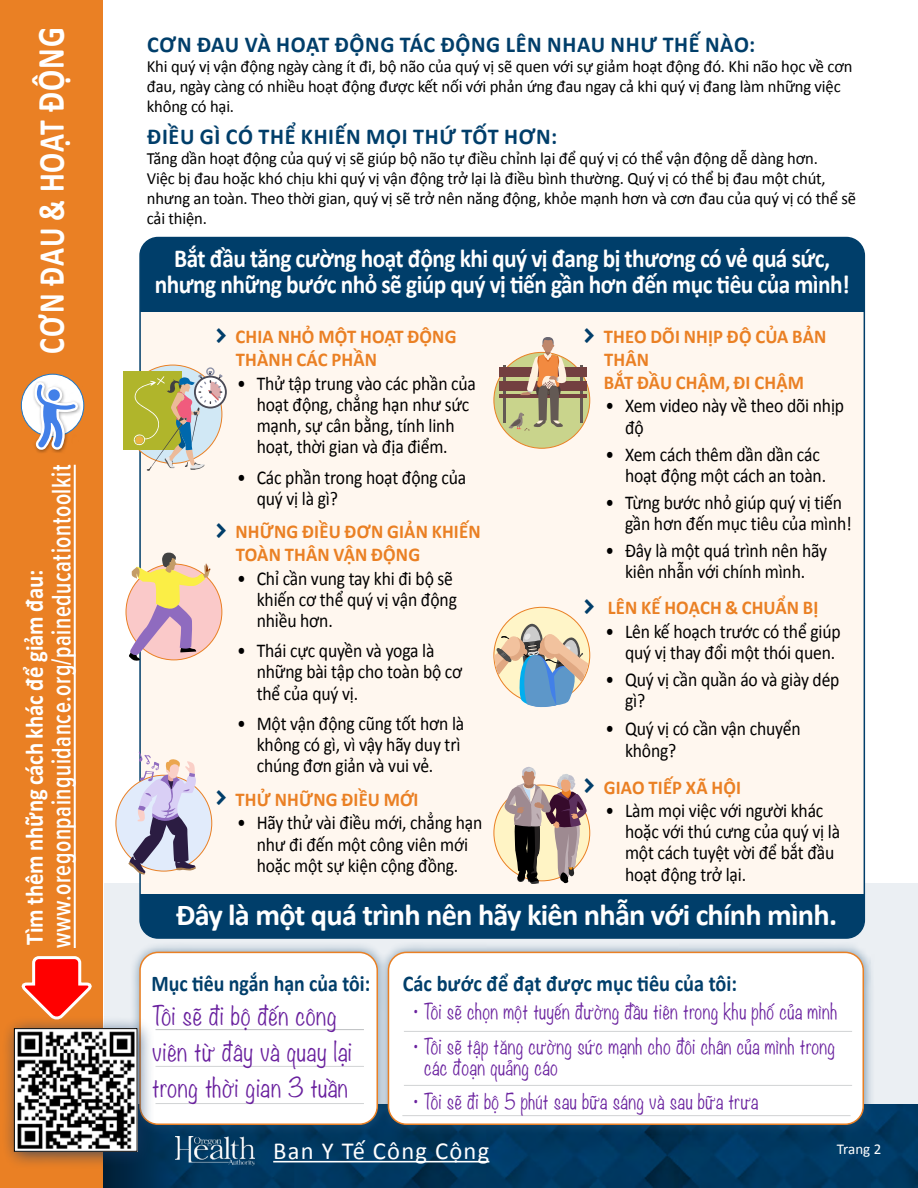
<style>
.page{position:relative;width:918px;height:1188px;background:#fff}
.page>*{position:absolute;margin:0;border:0;box-sizing:border-box;transform-origin:0 0}
.t1{font:700 40.95px "Calibri";letter-spacing:.04em;color:#fff;scale:.9 1}
.t2{font:700 36.9px "Calibri";letter-spacing:.025em;color:#fff;scale:.81 1}
.t3{font:700 30.45px "Calibri";letter-spacing:-.025em;color:#fff}
.t4{font:600 27.75px "Proxima Nova Cond";letter-spacing:.025em;color:#fff;scale:.83 1}
.t5{font:700 25.95px/26px "Calibri";letter-spacing:-.025em;color:#fff;text-align:center;scale:.9 1}
.t6{font:700 25.2px "Calibri";letter-spacing:-.01em;color:#fff;scale:.9 1}
.t7{font:24.6px "Calibri";letter-spacing:.05em;color:#fff}
.t8{font:300 24px/36px "Noteworthy";letter-spacing:.03em;color:#69209e;scale:.9 1}
.t9{font:700 22.8px "Calibri";letter-spacing:.03em;color:#003e6a}
.t10{font:700 22.5px "Calibri";color:#003e6a;scale:.9 1}
.t11{font:700 22.5px "Calibri";color:#003e6a;scale:.88 1}
.t12{font:19.5px/21.1px "Calibri";letter-spacing:-.01em;color:#000;scale:.9 1}
.t13{font:700 19.5px/22.8px "Calibri";letter-spacing:.01em;color:#ea8024;scale:.95 1}
.t14{font:300 19.5px/21px "Noteworthy";letter-spacing:.03em;color:#69209e;scale:.85 1}
.t15{font:17.1px/20px "Calibri";letter-spacing:-.01em;color:#000}
.t16{font:15px "Calibri";letter-spacing:-.01em;color:#fff}
.s1{font-size:38.85px}
</style>
<div class="page">
<div style="left:104px;top:883px;width:814px;height:305px;background:#ebeff3"></div>
<img style="left:103px;top:1105px;width:815px;height:83px">
<div style="left:130px;top:942px;width:745px;height:194px;background:#23547a;opacity:.52"></div>
<div style="left:140px;top:952px;width:237px;height:172px;background:#fff;border-radius:18px"></div>
<div style="left:139px;top:952px;width:239px;height:173px;border:2px solid #ea8024;border-radius:18px"></div>
<div style="left:388px;top:952px;width:475px;height:172px;background:#fff;border-radius:18px"></div>
<div style="left:388px;top:952px;width:476px;height:173px;border:2px solid #ea8024;border-radius:18px"></div>
<div style="left:140px;top:238px;width:724px;height:700px;background:#fff7ef;border-radius:18px"></div>
<div style="left:140px;top:238px;width:724px;height:74px;background:#003e6a"></div>
<div style="left:140px;top:894px;width:724px;height:44px;background:#003e6a"></div>
<div style="left:494px;top:352px;width:96px;height:96px;background:#c9d48c;border-radius:50%"></div>
<hr style="left:503px;top:365px;width:3px;height:58px;background:#635954">
<hr style="left:580px;top:365px;width:3px;height:58px;background:#635954">
<hr style="left:500px;top:395px;width:87px;height:3px;background:#734040">
<div style="left:500px;top:381px;width:87px;height:10px;background:#734040"></div>
<div style="left:500px;top:367px;width:87px;height:10px;background:#734040"></div>
<svg style="left:508px;top:337px;width:59px;height:94px"></svg>
<div style="left:494px;top:607px;width:96px;height:96px;background:#fff5c8;border-radius:50%"></div>
<svg style="left:494px;top:623px;width:94px;height:84px"></svg>
<div style="left:494px;top:785px;width:96px;height:96px;background:#fff4c5;border-radius:50%"></div>
<div style="left:116px;top:775px;width:96px;height:96px;background:#e1ebfb;border-radius:50%"></div>
<svg style="left:128px;top:751px;width:68px;height:124px"></svg>
<div style="left:126px;top:564px;width:96px;height:96px;background:#fac9c9;border-radius:50%"></div>
<svg style="left:129px;top:553px;width:82px;height:108px"></svg>
<div style="left:123px;top:371px;width:58px;height:78px;background:#b0b52b"></div>
<svg style="left:194px;top:376px;width:33px;height:33px"></svg>
<svg style="left:196px;top:378px;width:29px;height:29px"></svg>
<svg style="left:133px;top:367px;width:90px;height:104px"></svg>
<hr style="left:156px;top:1029px;width:208px;height:1px;background:#bcbec0">
<hr style="left:156px;top:1066px;width:208px;height:1px;background:#d1d3d4">
<hr style="left:156px;top:1103px;width:208px;height:1px;background:#d1d3d4">
<hr style="left:404px;top:1031px;width:448px;height:1px;background:#d1d3d4">
<hr style="left:404px;top:1085px;width:448px;height:1px;background:#d1d3d4">
<hr style="left:402px;top:1115px;width:449px;height:1px;background:#d1d3d4">
<img style="left:176px;top:1136px;width:79px;height:30px">
<div style="left:0;top:0;width:103px;height:1188px;background:#ea8024"></div>
<svg style="left:21px;top:374px;width:63px;height:63px"></svg>
<svg style="left:31px;top:373px;width:51px;height:80px"></svg>
<hr style="left:74px;top:465px;width:2px;height:483px;background:#fff">
<svg style="left:21px;top:956px;width:71px;height:59px"></svg>
<div style="left:1px;top:1015px;width:154px;height:154px;background:#153966;opacity:.75"></div>
<img style="left:16px;top:1030px;width:119px;height:120px">
<div style="left:14px;top:1028px;width:123px;height:124px;border:1px solid #000"></div>
<hr style="left:273px;top:1161px;width:216px;height:1px;background:#fff">
<svg style="left:503px;top:767px;width:88px;height:117px"></svg>
<h2 class="t2" style="left:28px;top:354px;width:405px;rotate:-90deg">CƠN ĐAU &amp; HOẠT <span class="s1">ĐỘNG</span></h2>
<h1 class="t1" style="left:26px;top:302px;width:302px;rotate:-90deg">PAIN &amp; ACTIVITY</h1>
<h3 class="t4" style="left:41px;top:948px;width:584px;rotate:-90deg">www.oregonpainguidance.org/paineducationtoolkit</h3>
<p class="t6" style="left:18px;top:945px;width:418px;rotate:-90deg">Tìm thêm những cách khác để giảm đau:</p>
<p class="t9" style="left:147px;top:30px;width:609px">CƠN ĐAU VÀ HOẠT ĐỘNG TÁC ĐỘNG LÊN NHAU NHƯ THẾ NÀO:</p>
<p class="t15" style="left:147px;top:56px;width:707px">Khi quý vị vận động ngày càng ít đi, bộ não của quý vị sẽ quen với sự giảm hoạt động đó. Khi não học về cơn đau, ngày càng có nhiều hoạt động được kết nối với phản ứng đau ngay cả khi quý vị đang làm những việc không có hại.</p>
<p class="t9" style="left:147px;top:122px;width:411px">ĐIỀU GÌ CÓ THỂ KHIẾN MỌI THỨ TỐT HƠN:</p>
<p class="t15" style="left:147px;top:148px;width:711px">Tăng dần hoạt động của quý vị sẽ giúp bộ não tự điều chỉnh lại để quý vị có thể vận động dễ dàng hơn.<br>Việc bị đau hoặc khó chịu khi quý vị vận động trở lại là điều bình thường. Quý vị có thể bị đau một chút, nhưng an toàn. Theo thời gian, quý vị sẽ trở nên năng động, khỏe mạnh hơn và cơn đau của quý vị có thể sẽ cải thiện.</p>
<h3 class="t5" style="left:155px;top:245px;width:774px">Bắt đầu tăng cường hoạt động khi quý vị đang bị thương có vẻ quá sức, nhưng những bước nhỏ sẽ giúp quý vị tiến gần hơn đến mục tiêu của mình!</h3>
<p class="t13" style="left:236px;top:325px;width:234px">CHIA NHỎ MỘT HOẠT ĐỘNG<br>THÀNH CÁC PHẦN</p>
<p class="t12" style="left:257px;top:373px;width:245px;text-indent:-20px">• Thử tập trung vào các phần của hoạt động, chẳng hạn như sức mạnh, sự cân bằng, tính linh hoạt, thời gian và địa điểm.</p>
<p class="t12" style="left:257px;top:467px;width:234px;text-indent:-20px">• Các phần trong hoạt động của quý vị là gì?</p>
<p class="t13" style="left:236px;top:520px;width:259px">NHỮNG ĐIỀU ĐƠN GIẢN KHIẾN<br>TOÀN THÂN VẬN ĐỘNG</p>
<p class="t12" style="left:257px;top:568px;width:224px;text-indent:-20px">• Chỉ cần vung tay khi đi bộ sẽ khiến cơ thể quý vị vận động nhiều hơn.</p>
<p class="t12" style="left:257px;top:640px;width:230px;text-indent:-20px">• Thái cực quyền và yoga là những bài tập cho toàn bộ cơ thể của quý vị.</p>
<p class="t12" style="left:257px;top:713px;width:232px;text-indent:-20px">• Một vận động cũng tốt hơn là không có gì, vì vậy hãy duy trì chúng đơn giản và vui vẻ.</p>
<p class="t13" style="left:236px;top:788px;width:194px">THỬ NHỮNG ĐIỀU MỚI</p>
<p class="t12" style="left:237px;top:812px;width:274px;text-align:center">• Hãy thử vài điều mới, chẳng hạn như đi đến một công viên mới hoặc một sự kiện cộng đồng.</p>
<p class="t13" style="left:604px;top:325px;width:236px">THEO DÕI NHỊP ĐỘ CỦA BẢN<br>THÂN<br>BẮT ĐẦU CHẬM, ĐI CHẬM</p>
<p class="t12" style="left:625px;top:395px;width:245px;text-indent:-20px">• Xem video này về theo dõi nhịp độ</p>
<p class="t12" style="left:625px;top:444px;width:225px;text-indent:-20px">• Xem cách thêm dần dần các hoạt động một cách an toàn.</p>
<p class="t12" style="left:625px;top:492px;width:254px;text-indent:-20px">• Từng bước nhỏ giúp quý vị tiến gần hơn đến mục tiêu của mình!</p>
<p class="t12" style="left:605px;top:540px;width:248px;text-align:center">• Đây là một quá trình nên hãy kiên nhẫn với chính mình.</p>
<p class="t13" style="left:608px;top:597px;width:223px">LÊN KẾ HOẠCH &amp; CHUẨN BỊ</p>
<p class="t12" style="left:605px;top:621px;width:263px;text-align:right">• Lên kế hoạch trước có thể giúp quý vị thay đổi một thói quen.</p>
<p class="t12" style="left:625px;top:669px;width:240px;text-indent:-20px">• Quý vị cần quần áo và giày dép gì?</p>
<p class="t12" style="left:625px;top:717px;width:197px;line-height:22.8px;text-indent:-20px">• Quý vị có cần vận chuyển không?</p>
<p class="t13" style="left:604px;top:776px;width:146px">GIAO TIẾP XÃ HỘI</p>
<p class="t12" style="left:625px;top:800px;width:240px;text-indent:-20px">• Làm mọi việc với người khác hoặc với thú cưng của quý vị là một cách tuyệt vời để bắt đầu hoạt động trở lại.</p>
<h3 class="t3" style="left:176px;top:896px;width:663px">Đây là một quá trình nên hãy kiên nhẫn với chính mình.</h3>
<p class="t11" style="left:151px;top:969px;width:250px">Mục tiêu ngắn hạn của tôi:</p>
<p class="t10" style="left:403px;top:969px;width:373px">Các bước để đạt được mục tiêu của tôi:</p>
<p class="t8" style="left:152px;top:997px;width:223px">Tôi sẽ đi bộ đến công viên từ đây và quay lại trong thời gian 3 tuần</p>
<p class="t14" style="left:414px;top:1000px;width:500px">• Tôi sẽ chọn một tuyến đường đầu tiên trong khu phố của mình</p>
<p class="t14" style="left:424px;top:1035px;width:485px;text-indent:-11px">• Tôi sẽ tập tăng cường sức mạnh cho đôi chân của mình trong các đoạn quảng cáo</p>
<p class="t14" style="left:414px;top:1090px;width:407px">• Tôi sẽ đi bộ 5 phút sau bữa sáng và sau bữa trưa</p>
<p class="t7" style="left:273px;top:1135px;width:218px">Ban Y Tế Công Cộng</p>
<p class="t16" style="left:837px;top:1139px;width:46px">Trang 2</p>
</div>
